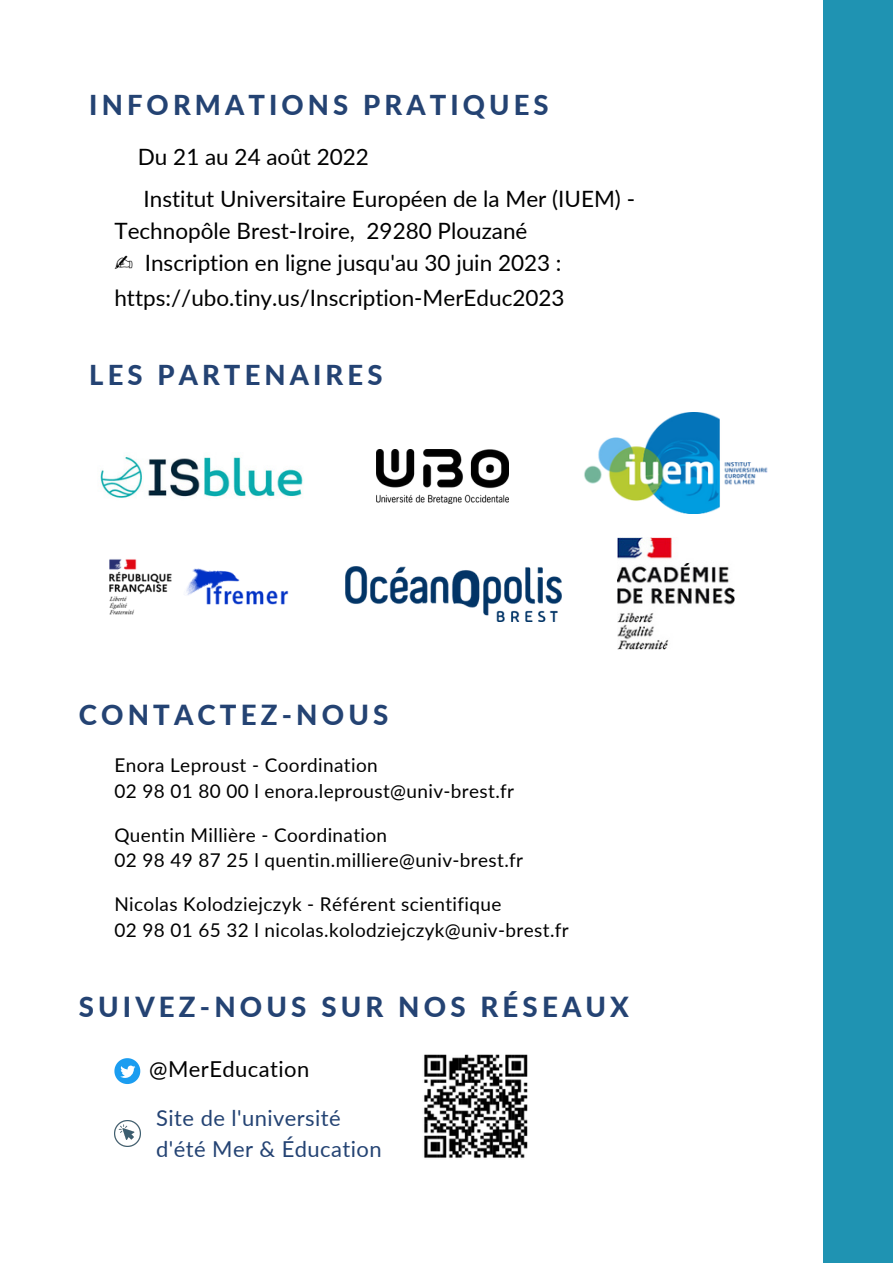
<style>
.page{position:relative;width:893px;height:1264px;background:#fff}
.page>*{position:absolute;margin:0;border:0;box-sizing:border-box;transform-origin:0 0}
.t1{font:800 27.6px "Lato";letter-spacing:.15em;color:#244373}
.t2{font:800 27.45px "Lato";letter-spacing:.15em;color:#244373}
.t3{font:22.5px/42.8px "Lato";color:#000}
.t4{font:21.9px/30.3px "Lato";letter-spacing:.02em;color:#244373}
.t5{font:21.9px "Lato";letter-spacing:.02em;color:#000}
.t6{font:18.9px/25.8px "Lato";letter-spacing:.02em;color:#000}
.s1{font-family:"DejaVu Sans"}
</style>
<div class="page">
<svg style="left:114px;top:1058px;width:26px;height:26px"></svg>
<div style="left:823px;top:0;width:69px;height:1262px;background:#1f93b2"></div>
<img style="left:376px;top:449px;width:132px;height:54px">
<img style="left:100px;top:457px;width:203px;height:41px">
<img style="left:109px;top:559px;width:180px;height:56px">
<img style="left:345px;top:566px;width:216px;height:55px">
<img style="left:617px;top:538px;width:117px;height:111px">
<img style="left:584px;top:412px;width:184px;height:102px">
<img style="left:424px;top:1054px;width:104px;height:104px">
<img style="left:114px;top:1120px;width:26px;height:26px">
<h2 class="t2" style="left:89px;top:88px;width:461px">INFORMATIONS PRATIQUES</h2>
<p class="t3" style="left:138px;top:134px;width:498px">Du 21 au 24 août 2022<br>Institut Universitaire Européen de la Mer (IUEM) -</p>
<p class="t3" style="left:114px;top:214px;width:448px;line-height:32.5px">Technopôle Brest-Iroire, 29280 Plouzané<br><span class="s1">✍️</span> Inscription en ligne jusqu'au 30 juin 2023 :</p>
<p class="t3" style="left:114px;top:276px;width:451px">https://ubo.tiny.us/Inscription-MerEduc2023</p>
<h2 class="t2" style="left:89px;top:358px;width:295px">LES PARTENAIRES</h2>
<h1 class="t1" style="left:79px;top:698px;width:311px">CONTACTEZ-NOUS</h1>
<p class="t6" style="left:114px;top:752px;width:401px">Enora Leproust - Coordination<br>02 98 01 80 00 l enora.leproust@univ-brest.fr</p>
<p class="t6" style="left:114px;top:821px;width:410px">Quentin Millière - Coordination<br>02 98 49 87 25 l quentin.milliere@univ-brest.fr</p>
<p class="t6" style="left:114px;top:890px;width:456px">Nicolas Kolodziejczyk - Référent scientifique<br>02 98 01 65 32 l nicolas.kolodziejczyk@univ-brest.fr</p>
<h1 class="t1" style="left:79px;top:989px;width:552px">SUIVEZ-NOUS SUR NOS RÉSEAUX</h1>
<p class="t5" style="left:149px;top:1055px;width:161px">@MerEducation</p>
<p class="t4" style="left:156px;top:1102px;width:227px">Site de l'université d'été Mer &amp; Éducation</p>
</div>
